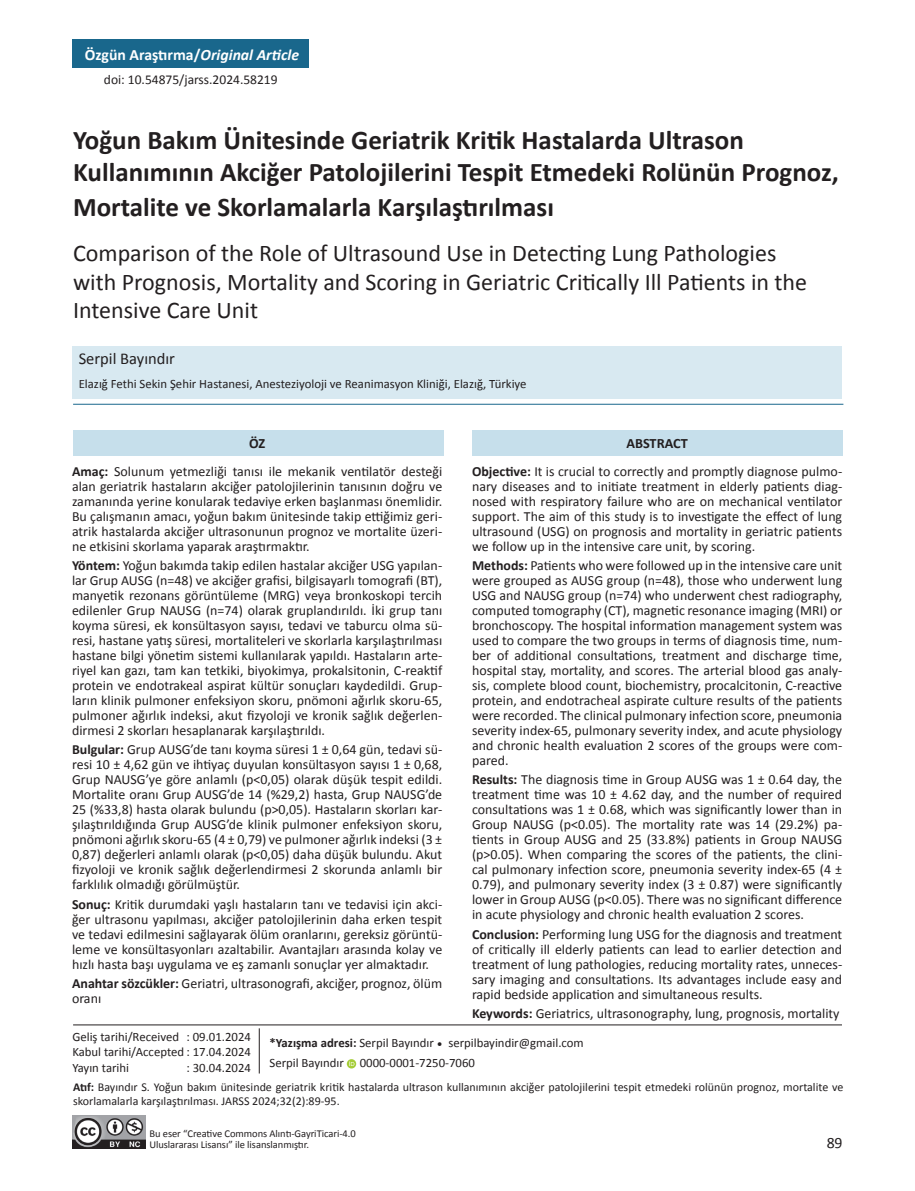
<style>
.page{position:relative;width:915px;height:1191px;background:#fff}
.page>*{position:absolute;margin:0;border:0;box-sizing:border-box;transform-origin:0 0}
.t1{font:700 27px/33.3px "Calibri";color:#231f20}
.t2{font:24px/28.5px "Calibri";color:#231f20}
.t3{font:16.5px "Calibri";color:#231f20}
.t4{font:700 15.75px "Calibri";color:#fff}
.t5{font:15.75px "Calibri";color:#231f20}
.t6{font:700 14.25px "Calibri";color:#231f20}
.t7{font:13.95px/15px "Calibri";color:#231f20;text-align:justify}
.t8{font:13.5px "Calibri";color:#231f20}
.t9{font:12.75px/15.3px "Calibri";color:#231f20}
.t10{font:12px/14.4px "Calibri";color:#231f20}
.t11{font:10.5px/11.2px "Calibri";letter-spacing:-.005em;color:#231f20}
.s1{font-style:italic}
.s2{font-weight:700}
</style>
<div class="page">
<div style="left:72px;top:40px;width:237px;height:28px;background:#19678c"></div>
<img style="left:72px;top:1115px;width:73px;height:33px">
<hr style="left:73px;top:1024px;width:768px;height:1px;background:#231f20">
<svg style="left:347px;top:1059px;width:9px;height:9px"></svg>
<svg style="left:349px;top:1060px;width:5px;height:6px"></svg>
<hr style="left:259px;top:1028px;width:1px;height:45px;background:#231f20">
<div style="left:472px;top:430px;width:370px;height:25px;background:#c6dfeb"></div>
<div style="left:73px;top:430px;width:370px;height:25px;background:#c6dfeb"></div>
<hr style="left:73px;top:404px;width:770px;height:1px;background:#19678c">
<div style="left:72px;top:347px;width:769px;height:52px;background:#d8e9f1"></div>
<p class="t4" style="left:85px;top:43px;width:216px">Özgün Araştırma/<span class="s1">Original Article</span></p>
<p class="t8" style="left:104px;top:71px;width:175px">doi: 10.54875/jarss.2024.58219</p>
<h1 class="t1" style="left:73px;top:122px;width:767px">Yoğun Bakım Ünitesinde Geriatrik Kritik Hastalarda Ultrason<br>Kullanımının Akciğer Patolojilerini Tespit Etmedeki Rolünün Prognoz,<br>Mortalite ve Skorlamalarla Karşılaştırılması</h1>
<h2 class="t2" style="left:73px;top:238px;width:735px">Comparison of the Role of Ultrasound Use in Detecting Lung Pathologies with Prognosis, Mortality and Scoring in Geriatric Critically Ill Patients in the<br>Intensive Care Unit</h2>
<p class="t3" style="left:79px;top:348px;width:98px">Serpil Bayındır</p>
<p class="t9" style="left:79px;top:375px;width:449px">Elazığ Fethi Sekin Şehir Hastanesi, Anesteziyoloji ve Reanimasyon Kliniği, Elazığ, Türkiye</p>
<p class="t6" style="left:249px;top:433px;width:18px">ÖZ</p>
<p class="t7" style="left:72px;top:463px;width:371px"><span class="s2">Amaç:</span> Solunum yetmezliği tanısı ile mekanik ventilatör desteği alan geriatrik hastaların akciğer patolojilerinin tanısının doğru ve zamanında yerine konularak tedaviye erken başlanması önemlidir.<br>Bu çalışmanın amacı, yoğun bakım ünitesinde takip ettiğimiz geri&shy;atrik hastalarda akciğer ultrasonunun prognoz ve mortalite üzeri&shy;ne etkisini skorlama yaparak araştırmaktır.</p>
<p class="t7" style="left:72px;top:557px;width:371px"><span class="s2">Yöntem:</span> Yoğun bakımda takip edilen hastalar akciğer USG yapılan&shy;lar Grup AUSG (n=48) ve akciğer grafisi, bilgisayarlı tomografi (BT), manyetik rezonans görüntüleme (MRG) veya bronkoskopi tercih edilenler Grup NAUSG (n=74) olarak gruplandırıldı. İki grup tanı koyma süresi, ek konsültasyon sayısı, tedavi ve taburcu olma sü&shy;resi, hastane yatış süresi, mortaliteleri ve skorlarla karşılaştırılması hastane bilgi yönetim sistemi kullanılarak yapıldı. Hastaların arte&shy;riyel kan gazı, tam kan tetkiki, biyokimya, prokalsitonin, C-reaktif protein ve endotrakeal aspirat kültür sonuçları kaydedildi. Grup&shy;ların klinik pulmoner enfeksiyon skoru, pnömoni ağırlık skoru-65, pulmoner ağırlık indeksi, akut fizyoloji ve kronik sağlık değerlen&shy;dirmesi 2 skorları hesaplanarak karşılaştırıldı.</p>
<p class="t7" style="left:72px;top:741px;width:371px"><span class="s2">Bulgular:</span> Grup AUSG’de tanı koyma süresi 1 ± 0,64 gün, tedavi sü&shy;resi 10 ± 4,62 gün ve ihtiyaç duyulan konsültasyon sayısı 1 ± 0,68, Grup NAUSG’ye göre anlamlı (p&lt;0,05) olarak düşük tespit edildi.<br>Mortalite oranı Grup AUSG’de 14 (%29,2) hasta, Grup NAUSG’de 25 (%33,8) hasta olarak bulundu (p&gt;0,05). Hastaların skorları kar&shy;şılaştırıldığında Grup AUSG’de klinik pulmoner enfeksiyon skoru, pnömoni ağırlık skoru-65 (4 ± 0,79) ve pulmoner ağırlık indeksi (3 ± 0,87) değerleri anlamlı olarak (p&lt;0,05) daha düşük bulundu. Akut fizyoloji ve kronik sağlık değerlendirmesi 2 skorunda anlamlı bir farklılık olmadığı görülmüştür.</p>
<p class="t7" style="left:72px;top:895px;width:371px"><span class="s2">Sonuç:</span> Kritik durumdaki yaşlı hastaların tanı ve tedavisi için akci&shy;ğer ultrasonu yapılması, akciğer patolojilerinin daha erken tespit ve tedavi edilmesini sağlayarak ölüm oranlarını, gereksiz görüntü&shy;leme ve konsültasyonları azaltabilir. Avantajları arasında kolay ve hızlı hasta başı uygulama ve eş zamanlı sonuçlar yer almaktadır.</p>
<p class="t7" style="left:72px;top:975px;width:371px"><span class="s2">Anahtar sözcükler:</span> Geriatri, ultrasonografi, akciğer, prognoz, ölüm oranı</p>
<p class="t6" style="left:626px;top:433px;width:63px">ABSTRACT</p>
<p class="t7" style="left:472px;top:463px;width:371px"><span class="s2">Objective:</span> It is crucial to correctly and promptly diagnose pulmo&shy;nary diseases and to initiate treatment in elderly patients diag&shy;nosed with respiratory failure who are on mechanical ventilator support. The aim of this study is to investigate the effect of lung ultrasound (USG) on prognosis and mortality in geriatric patients we follow up in the intensive care unit, by scoring.</p>
<p class="t7" style="left:472px;top:557px;width:371px"><span class="s2">Methods:</span> Patients who were followed up in the intensive care unit were grouped as AUSG group (n=48), those who underwent lung USG and NAUSG group (n=74) who underwent chest radiography, computed tomography (CT), magnetic resonance imaging (MRI) or bronchoscopy. The hospital information management system was used to compare the two groups in terms of diagnosis time, num&shy;ber of additional consultations, treatment and discharge time, hospital stay, mortality, and scores. The arterial blood gas analy&shy;sis, complete blood count, biochemistry, procalcitonin, C-reactive protein, and endotracheal aspirate culture results of the patients were recorded. The clinical pulmonary infection score, pneumonia severity index-65, pulmonary severity index, and acute physiology and chronic health evaluation 2 scores of the groups were com&shy;pared.</p>
<p class="t7" style="left:472px;top:771px;width:371px"><span class="s2">Results:</span> The diagnosis time in Group AUSG was 1 ± 0.64 day, the treatment time was 10 ± 4.62 day, and the number of required consultations was 1 ± 0.68, which was significantly lower than in Group NAUSG (p&lt;0.05). The mortality rate was 14 (29.2%) pa&shy;tients in Group AUSG and 25 (33.8%) patients in Group NAUSG (p&gt;0.05). When comparing the scores of the patients, the clini&shy;cal pulmonary infection score, pneumonia severity index-65 (4 ± 0.79), and pulmonary severity index (3 ± 0.87) were significantly lower in Group AUSG (p&lt;0.05). There was no significant difference in acute physiology and chronic health evaluation 2 scores.</p>
<p class="t7" style="left:472px;top:925px;width:371px"><span class="s2">Conclusion:</span> Performing lung USG for the diagnosis and treatment of critically ill elderly patients can lead to earlier detection and treatment of lung pathologies, reducing mortality rates, unneces&shy;sary imaging and consultations. Its advantages include easy and rapid bedside application and simultaneous results.</p>
<p class="t7" style="left:472px;top:1005px;width:369px"><span class="s2">Keywords:</span> Geriatrics, ultrasonography, lung, prognosis, mortality</p>
<p class="t9" style="left:72px;top:1028px;width:180px;text-align:justify">Geliş tarihi/Received : 09.01.2024<br>Kabul tarihi/Accepted : 17.04.2024<br>Yayın tarihi</p>
<p class="t9" style="left:269px;top:1032px;width:315px;line-height:19.5px"><span class="s2">*Yazışma adresi:</span> Serpil Bayındır • serpilbayindir@gmail.com<br>Serpil Bayındır 0000-0001-7250-7060</p>
<p class="t9" style="left:186px;top:1059px;width:66px">: 30.04.2024</p>
<p class="t10" style="left:73px;top:1079px;width:771px"><span class="s2">Atıf:</span> Bayındır S. Yoğun bakım ünitesinde geriatrik kritik hastalarda ultrason kullanımının akciğer patolojilerini tespit etmedeki rolünün prognoz, mortalite ve skorlamalarla karşılaştırılması. JARSS 2024;32(2):89-95.</p>
<p class="t11" style="left:149px;top:1127px;width:208px">Bu eser “Creative Commons Alıntı-GayriTicari-4.0<br>Uluslararası Lisansı” ile lisanslanmıştır.</p>
<p class="t5" style="left:826px;top:1133px;width:17px">89</p>
</div>
